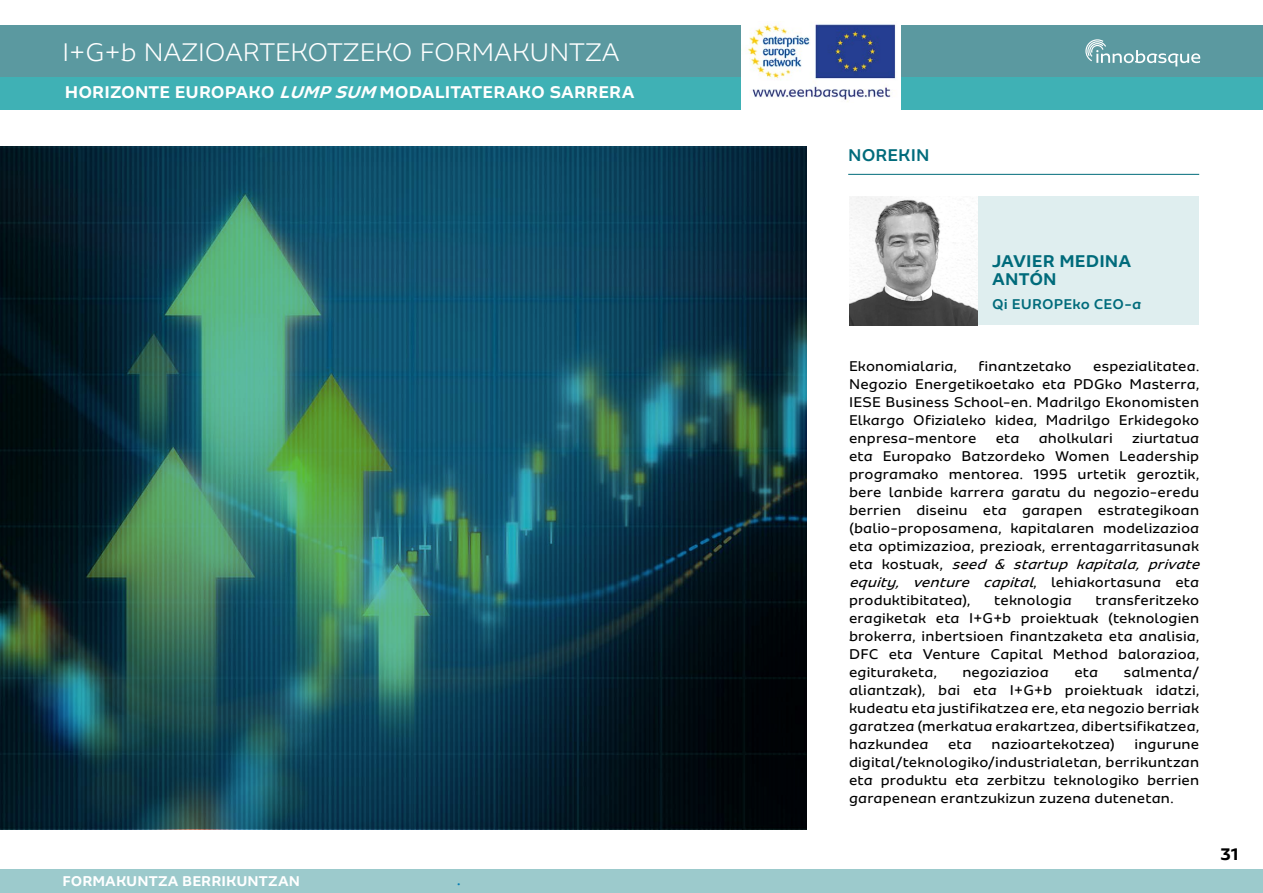
<style>
.page{position:relative;width:1263px;height:893px;background:#fff}
.page>*{position:absolute;margin:0;border:0;box-sizing:border-box;transform-origin:0 0}
.t1{font:300 27px "Sua";color:#fff}
.t2{font:700 18px "Sua";letter-spacing:.005em;color:#fff}
.t3{font:700 18px/18px "Sua";letter-spacing:.005em;color:#006b7b}
.t4{font:500 18px "Sua";letter-spacing:.005em;color:#006b7b}
.t5{font:700 18px "Sua";color:#000}
.t6{font:15px/18px "Sua";letter-spacing:.01em;color:#000;text-align:justify}
.t7{font:700 15px "Sua";letter-spacing:.005em;color:#fff}
.t8{font:500 15px "Sua";letter-spacing:.01em;color:#006b7b}
.t9{font:500 15px "Sua";color:#037db4}
.s1{font-style:italic}
</style>
<div class="page">
<div style="left:0;top:26px;width:1263px;height:52px;background:#5b99a0"></div>
<svg style="left:1085px;top:39px;width:115px;height:27px"></svg>
<div style="left:0;top:870px;width:1263px;height:23px;background:#9ccacc"></div>
<div style="left:0;top:77px;width:1263px;height:32px;background:#3fb1b5"></div>
<hr style="left:848px;top:174px;width:351px;height:1px;background:#006b7b">
<div style="left:960px;top:197px;width:239px;height:128px;background:#dfeeef"></div>
<img style="left:0;top:147px;width:806px;height:682px">
<img style="left:849px;top:197px;width:129px;height:128px">
<img style="left:741px;top:24px;width:159px;height:80px">
<div style="left:741px;top:104px;width:159px;height:7px;background:#fff"></div>
<h1 class="t1" style="left:63px;top:38px;width:559px">I+G+b NAZIOARTEKOTZEKO FORMAKUNTZA</h1>
<p class="t2" style="left:65px;top:82px;width:571px">HORIZONTE EUROPAKO <span class="s1">LUMPSUM</span> MODALITATERAKO SARRERA</p>
<p class="t7" style="left:63px;top:872px;width:239px">FORMAKUNTZA BERRIKUNTZAN</p>
<p class="t9" style="left:457px;top:871px;width:5px">.</p>
<p class="t4" style="left:848px;top:145px;width:83px">NOREKIN</p>
<p class="t3" style="left:992px;top:252px;width:141px">JAVIER MEDINA<br>ANTÓN</p>
<p class="t8" style="left:992px;top:296px;width:151px">Qi EUROPEko CEO-a</p>
<p class="t6" style="left:849px;top:357px;width:109px">Ekonomialaria,</p>
<p class="t6" style="left:978px;top:357px;width:95px">finantzetako</p>
<p class="t6" style="left:849px;top:357px;width:352px;text-indent:244px">espezialitatea.<br>Negozio Energetikoetako eta PDGko Masterra, IESE Business School-en. Madrilgo Ekonomisten Elkargo Ofizialeko kidea, Madrilgo Erkidegoko enpresa-mentore</p>
<p class="t6" style="left:996px;top:429px;width:25px">eta</p>
<p class="t6" style="left:1039px;top:429px;width:76px">aholkulari</p>
<p class="t6" style="left:849px;top:429px;width:357px;text-align:left;text-indent:283px">ziurtatua eta Europako Batzordeko Women Leadership programako mentorea. 1995 urtetik geroztik, bere lanbide karrera garatu du negozio-eredu berrien diseinu eta garapen estrategikoan (balio-proposamena, kapitalaren modelizazioa eta optimizazioa, prezioak, errentagarritasunak e t a k o s t u a k , <span class="s1">seed &amp; startup kapitala, private equity, venture capital</span>, l e h i a k o r t a s u n a e t a produktibitatea),</p>
<p class="t6" style="left:849px;top:591px;width:352px;text-indent:246px">transferitzeko eragiketak eta I+G+b proiektuak (teknologien brokerra, inbertsioen finantzaketa eta analisia, DFC eta Venture Capital Method balorazioa, egituraketa,</p>
<p class="t6" style="left:994px;top:591px;width:79px">teknologia</p>
<p class="t6" style="left:849px;top:663px;width:352px;text-indent:275px">salmenta/ aliantzak), bai eta I+G+b proiektuak idatzi, kudeatu eta justifikatzea ere, eta negozio berriak garatzea (merkatua erakartzea, dibertsifikatzea, hazkundea</p>
<p class="t6" style="left:962px;top:663px;width:88px">negoziazioa</p>
<p class="t6" style="left:1074px;top:663px;width:25px">eta</p>
<p class="t6" style="left:948px;top:735px;width:25px">eta</p>
<p class="t6" style="left:991px;top:735px;width:125px">nazioartekotzea)</p>
<p class="t6" style="left:849px;top:735px;width:352px;text-indent:285px">ingurune digital/teknologiko/industrialetan, berrikuntzan eta produktu eta zerbitzu teknologiko berrien garapenean erantzukizun zuzena dutenetan.</p>
<p class="t5" style="left:1220px;top:843px;width:20px">31</p>
</div>
